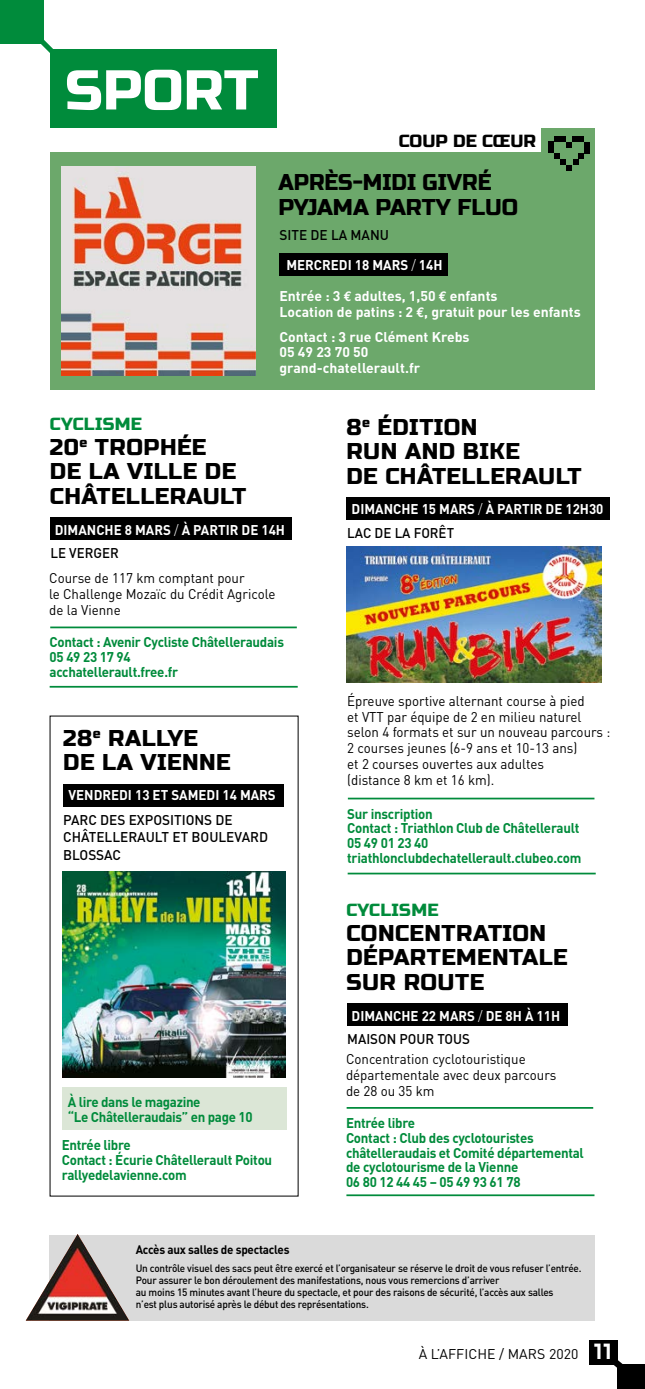
<style>
.page{position:relative;width:645px;height:1389px;background:#fff}
.page>*{position:absolute;margin:0;border:0;box-sizing:border-box;transform-origin:0 0}
.t1{font:56px "Russo One";color:#fff}
.t2{font:22.75px/24.5px "Russo One";letter-spacing:.02em;color:#000}
.t3{font:22.75px/24.5px "Russo One";color:#000;scale:.95 1}
.t4{font:17.5px "Russo One";letter-spacing:.02em;color:#008b3b}
.t5{font:17.5px "Russo One";color:#000}
.t6{font:700 14px/14.9px "DIN";letter-spacing:-.02em;color:#008b3b;scale:.95 1}
.t7{font:14px/15.8px "DIN";color:#000;scale:.95 1}
.t8{font:700 14px/15.8px "DIN";color:#fff}
.t9{font:700 14px "DIN";color:#fff;scale:.95 1}
.t10{font:500 14px/17.5px "DIN";color:#000}
.t11{font:500 14px "DIN";color:#000;scale:.95 1}
.t12{font:14px "DIN";color:#000}
.t13{font:700 12.25px "DIN";letter-spacing:-.02em;color:#000;scale:.95 1}
.t14{font:500 10.5px/12.2px "DIN";letter-spacing:-.02em;color:#000;scale:.95 1}
.s1{font-weight:300}
.s2{font-family:"Euro Mono"}
.s3{font-family:"Symtext";font-size:21px;color:#fff}
</style>
<div class="page">
<div style="left:589px;top:1340px;width:28px;height:25px;background:#000"></div>
<div style="left:617px;top:1364px;width:28px;height:25px;background:#000"></div>
<svg style="left:614px;top:1349px;width:9px;height:19px"></svg>
<div style="left:49px;top:1235px;width:546px;height:85px;background:#dadada"></div>
<img style="left:26px;top:1234px;width:103px;height:87px">
<div style="left:0;top:0;width:43px;height:44px;background:#008b3b"></div>
<div style="left:50px;top:49px;width:227px;height:79px;background:#008b3b"></div>
<svg style="left:41px;top:31px;width:12px;height:22px"></svg>
<div style="left:50px;top:153px;width:545px;height:237px;background:#6ca86b"></div>
<div style="left:542px;top:128px;width:53px;height:49px;background:#6ca86b"></div>
<div style="left:572px;top:136px;width:12px;height:6px;background:#000"></div>
<div style="left:554px;top:136px;width:12px;height:5px;background:#000"></div>
<div style="left:548px;top:141px;width:6px;height:12px;background:#000"></div>
<div style="left:584px;top:142px;width:6px;height:11px;background:#000"></div>
<svg style="left:554px;top:142px;width:30px;height:29px"></svg>
<div style="left:50px;top:517px;width:242px;height:23px;background:#000"></div>
<div style="left:347px;top:497px;width:263px;height:23px;background:#000"></div>
<div style="left:347px;top:1003px;width:220px;height:22px;background:#000"></div>
<div style="left:64px;top:784px;width:220px;height:22px;background:#000"></div>
<div style="left:62px;top:1087px;width:225px;height:43px;background:#dbe6d6"></div>
<hr style="left:50px;top:627px;width:247px;height:1px;background:#008b3b">
<hr style="left:348px;top:798px;width:246px;height:1px;background:#008b3b">
<hr style="left:347px;top:1107px;width:246px;height:2px;background:#008b3b">
<hr style="left:50px;top:686px;width:248px;height:2px;background:#008b3b">
<hr style="left:348px;top:873px;width:248px;height:1px;background:#008b3b">
<hr style="left:346px;top:1194px;width:248px;height:2px;background:#008b3b">
<div style="left:279px;top:253px;width:169px;height:23px;background:#000"></div>
<img style="left:62px;top:166px;width:193px;height:133px">
<img style="left:62px;top:299px;width:193px;height:77px">
<img style="left:63px;top:871px;width:222px;height:206px">
<img style="left:347px;top:547px;width:254px;height:135px">
<h1 class="t1" style="left:65px;top:58px;width:195px">SPORT</h1>
<p class="t4" style="left:50px;top:414px;width:94px">CYCLISME</p>
<h2 class="t2" style="left:50px;top:435px;width:198px">20<sup>e</sup> TROPHÉE<br>DE LA VILLE DE<br>CHÂTELLERAULT</h2>
<p class="t5" style="left:399px;top:131px;width:139px">COUP DE CŒUR</p>
<h2 class="t3" style="left:278px;top:171px;width:254px">APRÈS-MIDI GIVRÉ<br>PYJAMA PARTY FLUO</h2>
<p class="t10" style="left:279px;top:225px;width:111px">SITE DE LA MANU</p>
<p class="t9" style="left:286px;top:256px;width:166px">MERCREDI 18 MARS <span class="s1">/</span> 14H</p>
<p class="t8" style="left:279px;top:288px;width:303px">Entrée : 3 <span class="s2">E</span> adultes, 1,50 <span class="s2">E</span> enfants<br>Location de patins : 2 <span class="s2">E</span>, gratuit pour les enfants</p>
<p class="t8" style="left:279px;top:328px;width:192px">Contact : 3 rue Clément Krebs<br>05 49 23 70 50 grand-chatellerault.fr</p>
<h2 class="t2" style="left:346px;top:415px;width:237px">8<sup>e</sup> ÉDITION<br>RUN AND BIKE<br>DE CHÂTELLERAULT</h2>
<p class="t9" style="left:352px;top:499px;width:267px">DIMANCHE 15 MARS <span class="s1">/</span> À PARTIR DE 12H30</p>
<p class="t9" style="left:55px;top:520px;width:244px">DIMANCHE 8 MARS <span class="s1">/</span> À PARTIR DE 14H</p>
<p class="t11" style="left:50px;top:544px;width:74px">LE VERGER</p>
<p class="t7" style="left:49px;top:570px;width:240px">Course de 117 km comptant pour<br>le Challenge Mozaïc du Crédit Agricole de la Vienne</p>
<p class="t6" style="left:50px;top:634px;width:248px">Contact : Avenir Cycliste Châtelleraudais<br>05 49 23 17 94<br>acchatellerault.free.fr</p>
<h2 class="t2" style="left:63px;top:726px;width:169px">28<sup>e</sup> RALLYE<br>DE LA VIENNE</h2>
<p class="t9" style="left:68px;top:786px;width:220px">VENDREDI 13 ET SAMEDI 14 MARS</p>
<p class="t10" style="left:63px;top:810px;width:206px">PARC DES EXPOSITIONS DE<br>CHÂTELLERAULT ET BOULEVARD<br>BLOSSAC</p>
<p class="t6" style="left:68px;top:1094px;width:196px">À lire dans le magazine<br>“Le Châtelleraudais” en page 10</p>
<p class="t6" style="left:62px;top:1137px;width:223px">Entrée libre<br>Contact : Écurie Châtellerault Poitou rallyedelavienne.com</p>
<p class="t11" style="left:347px;top:524px;width:114px">LAC DE LA FORÊT</p>
<p class="t7" style="left:347px;top:693px;width:279px">Épreuve sportive alternant course à pied<br>et VTT par équipe de 2 en milieu naturel selon 4 formats et sur un nouveau parcours :<br>2 courses jeunes (6-9 ans et 10-13 ans)<br>et 2 courses ouvertes aux adultes<br>(distance 8 km et 16 km).</p>
<p class="t6" style="left:347px;top:805px;width:248px">Sur inscription<br>Contact : Triathlon Club de Châtellerault<br>05 49 01 23 40 triathlonclubdechatellerault.clubeo.com</p>
<p class="t4" style="left:346px;top:900px;width:94px">CYCLISME</p>
<h2 class="t2" style="left:346px;top:921px;width:223px">CONCENTRATION<br>DÉPARTEMENTALE<br>SUR ROUTE</h2>
<p class="t9" style="left:352px;top:1006px;width:221px">DIMANCHE 22 MARS <span class="s1">/</span> DE 8H À 11H</p>
<p class="t11" style="left:347px;top:1030px;width:131px">MAISON POUR TOUS</p>
<p class="t7" style="left:346px;top:1051px;width:223px">Concentration cyclotouristique départementale avec deux parcours de 28 ou 35 km</p>
<p class="t6" style="left:346px;top:1115px;width:252px">Entrée libre<br>Contact : Club des cyclotouristes châtelleraudais et Comité départemental de cyclotourisme de la Vienne<br>06 80 12 44 45 – 05 49 93 61 78</p>
<p class="t13" style="left:136px;top:1242px;width:163px">Accès aux salles de spectacles</p>
<p class="t14" style="left:136px;top:1261px;width:471px">Un contrôle visuel des sacs peut être exercé et l’organisateur se réserve le droit de vous refuser l’entrée.<br>Pour assurer le bon déroulement des manifestations, nous vous remercions d’arriver<br>au moins 15 minutes avant l’heure du spectacle, et pour des raisons de sécurité, l’accès aux salles<br>n’est plus autorisé après le début des représentations.</p>
<p class="t12" style="left:419px;top:1345px;width:196px">À L’AFFICHE / MARS 2020 <span class="s3">11</span></p>
</div>
